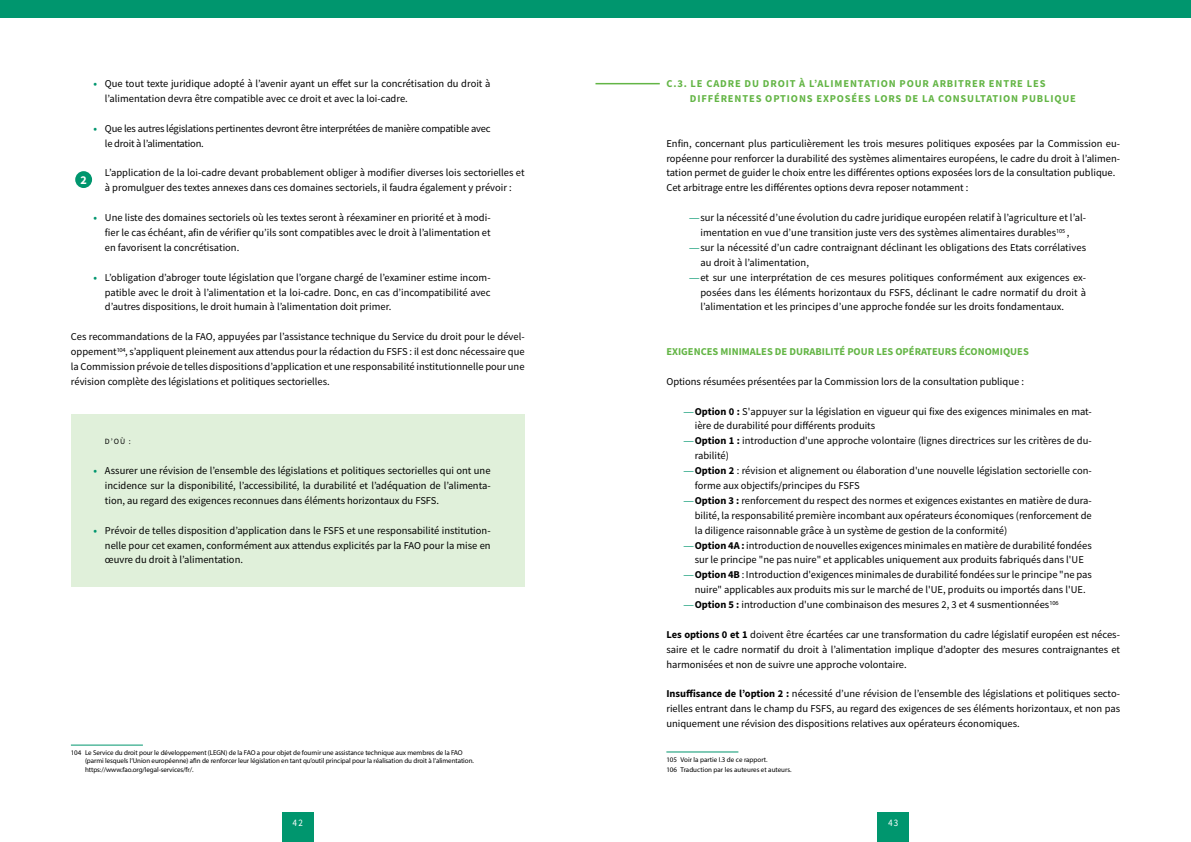
<style>
.page{position:relative;width:1191px;height:842px;background:#fff}
.page>*{position:absolute;margin:0;border:0;box-sizing:border-box;transform-origin:0 0}
.t1{font:700 12px "Fiantext";color:#fff}
.t2{font:10.5px/14.9px "Fiantext";color:#000;text-align:justify}
.t3{font:700 10.5px/14.9px "Fiantext";letter-spacing:.08em;color:#63b545}
.t4{font:10.5px/14.9px "Fiantext";letter-spacing:-.02em;color:#000}
.t5{font:700 10.5px "Fiantext";color:#63b545}
.t6{font:9.9px "Fiantext";color:#fff;scale:.91 1}
.t7{font:8px "Fiantext";color:#000}
.t8{font:7px/8.4px "Myriad Pro";letter-spacing:-.01em;color:#000}
.s1{font-weight:700;color:#00966e}
.s2{font-family:"Myriad Pro";color:#00966e}
.s3{font-weight:700}
</style>
<div class="page">
<div style="left:282px;top:812px;width:31px;height:30px;background:#00966e"></div>
<div style="left:877px;top:812px;width:31px;height:30px;background:#00966e"></div>
<div style="left:0;top:0;width:1191px;height:18px;background:#00966e"></div>
<div style="left:71px;top:415px;width:453px;height:172px;background:#e0f0da"></div>
<hr style="left:71px;top:745px;width:72px;height:1px;background:#00966e">
<hr style="left:666px;top:751px;width:72px;height:1px;background:#00966e">
<div style="left:75px;top:171px;width:17px;height:17px;background:#00966e;border-radius:50%"></div>
<hr style="left:595px;top:83px;width:65px;height:1px;background:#63b545">
<p class="t2" style="left:105px;top:76px;width:387px;text-indent:-11px"><span class="s1">•</span> Que tout texte juridique adopté à l’avenir ayant un effet sur la concrétisation du droit à l’alimentation devra être compatible avec ce droit et avec la loi-cadre.</p>
<p class="t4" style="left:105px;top:121px;width:387px;text-indent:-11px"><span class="s1">•</span> Que les autres législations pertinentes devront être interprétées de manière compatible avec le droit à l’alimentation.</p>
<p class="t2" style="left:105px;top:165px;width:421px">L’application de la loi-cadre devant probablement obliger à modifier diverses lois sectorielles et à promulguer des textes annexes dans ces domaines sectoriels, il faudra également y prévoir :</p>
<p class="t2" style="left:105px;top:210px;width:387px;text-indent:-11px"><span class="s1">•</span> Une liste des domaines sectoriels où les textes seront à réexaminer en priorité et à modi&shy;fier le cas échéant, afin de vérifier qu’ils sont compatibles avec le droit à l’alimentation et en favorisent la concrétisation.</p>
<p class="t2" style="left:105px;top:270px;width:387px;text-indent:-11px"><span class="s1">•</span> L’obligation d’abroger toute législation que l’organe chargé de l’examiner estime incom&shy;patible avec le droit à l’alimentation et la loi-cadre. Donc, en cas d’incompatibilité avec d’autres dispositions, le droit humain à l’alimentation doit primer.</p>
<p class="t2" style="left:71px;top:329px;width:455px">Ces recommandations de la FAO, appuyées par l’assistance technique du Service du droit pour le dével&shy;oppement<sup>104</sup>, s’appliquent pleinement aux attendus pour la rédaction du FSFS : il est donc nécessaire que la Commission prévoie de telles dispositions d’application et une responsabilité institutionnelle pour une révision complète des législations et politiques sectorielles.</p>
<p class="t1" style="left:80px;top:172px;width:8px">2</p>
<p class="t7" style="left:105px;top:437px;width:27px">D’OÙ :</p>
<p class="t2" style="left:105px;top:463px;width:387px;text-indent:-11px"><span class="s1">•</span> Assurer une révision de l’ensemble des législations et politiques sectorielles qui ont une incidence sur la disponibilité, l’accessibilité, la durabilité et l’adéquation de l’alimenta&shy;tion, au regard des exigences reconnues dans éléments horizontaux du FSFS.</p>
<p class="t2" style="left:105px;top:523px;width:387px;text-indent:-11px"><span class="s1">•</span> Prévoir de telles disposition d’application dans le FSFS et une responsabilité institution&shy;nelle pour cet examen, conformément aux attendus explicités par la FAO pour la mise en œuvre du droit à l’alimentation.</p>
<p class="t8" style="left:85px;top:748px;width:390px;text-indent:-14px">104 Le Service du droit pour le développement (LEGN) de la FAO a pour objet de fournir une assistance technique aux membres de la FAO (parmi lesquels l’Union européenne) afin de renforcer leur législation en tant qu’outil principal pour la réalisation du droit à l’alimentation. https://www.fao.org/legal-services/fr/.</p>
<p class="t3" style="left:690px;top:76px;width:387px;text-indent:-24px">C.3. LE CADRE DU DROIT À L’ALIMENTATION POUR ARBITRER ENTRE LES<br>DIFFÉRENTES OPTIONS EXPOSÉES LORS DE LA CONSULTATION PUBLIQUE</p>
<p class="t2" style="left:666px;top:136px;width:455px;text-align:left">Enfin, concernant plus particulièrement les trois mesures politiques exposées par la Commission eu&shy;ropéenne pour renforcer la durabilité des systèmes alimentaires européens, le cadre du droit à l’alimen&shy;tation permet de guider le choix entre les différentes options exposées lors de la consultation publique.<br>Cet arbitrage entre les différentes options devra reposer notamment :</p>
<p class="t2" style="left:689px;top:210px;width:398px"><span class="s2">—</span>sur la nécessité d’une évolution du cadre juridique européen relatif à l’agriculture et l’al-</p>
<p class="t2" style="left:700px;top:225px;width:371px">imentation en vue d’une transition juste vers des systèmes alimentaires durables<sup>105</sup> ,</p>
<p class="t2" style="left:689px;top:240px;width:398px"><span class="s2">—</span>sur la nécessité d’un cadre contraignant déclinant les obligations des Etats corrélatives</p>
<p class="t2" style="left:700px;top:255px;width:110px">au droit à l’alimentation,</p>
<p class="t2" style="left:689px;top:270px;width:398px"><span class="s2">—</span>et sur une interprétation de ces mesures politiques conformément aux exigences ex-</p>
<p class="t2" style="left:700px;top:285px;width:387px">posées dans les éléments horizontaux du FSFS, déclinant le cadre normatif du droit à</p>
<p class="t2" style="left:700px;top:299px;width:365px">l’alimentation et les principes d’une approche fondée sur les droits fondamentaux.</p>
<p class="t5" style="left:666px;top:344px;width:364px">EXIGENCES MINIMALES DE DURABILITÉ POUR LES OPÉRATEURS ÉCONOMIQUES</p>
<p class="t2" style="left:666px;top:374px;width:359px">Options résumées présentées par la Commission lors de la consultation publique :</p>
<p class="t2" style="left:683px;top:404px;width:410px"><span class="s2">—</span><span class="s3">Option 0 :</span> S'appuyer sur la législation en vigueur qui fixe des exigences minimales en mat-</p>
<p class="t2" style="left:694px;top:418px;width:182px">ière de durabilité pour différents produits</p>
<p class="t2" style="left:683px;top:433px;width:410px"><span class="s2">—</span><span class="s3">Option 1 :</span> introduction d'une approche volontaire (lignes directrices sur les critères de du-</p>
<p class="t2" style="left:694px;top:448px;width:36px">rabilité)</p>
<p class="t2" style="left:683px;top:463px;width:410px"><span class="s2">—</span><span class="s3">Option 2</span> : révision et alignement ou élaboration d'une nouvelle législation sectorielle con-</p>
<p class="t2" style="left:694px;top:478px;width:166px">forme aux objectifs/principes du FSFS</p>
<p class="t2" style="left:683px;top:493px;width:410px"><span class="s2">—</span><span class="s3">Option 3 :</span> renforcement du respect des normes et exigences existantes en matière de dura-</p>
<p class="t2" style="left:694px;top:508px;width:398px">bilité, la responsabilité première incombant aux opérateurs économiques (renforcement de</p>
<p class="t2" style="left:694px;top:523px;width:314px">la diligence raisonnable grâce à un système de gestion de la conformité)</p>
<p class="t2" style="left:683px;top:537px;width:410px"><span class="s2">—</span><span class="s3">Option 4A :</span> introduction de nouvelles exigences minimales en matière de durabilité fondées</p>
<p class="t2" style="left:694px;top:552px;width:391px">sur le principe "ne pas nuire" et applicables uniquement aux produits fabriqués dans l'UE</p>
<p class="t2" style="left:683px;top:567px;width:410px"><span class="s2">—</span><span class="s3">Option 4B</span> : Introduction d'exigences minimales de durabilité fondées sur le principe "ne pas</p>
<p class="t2" style="left:694px;top:582px;width:392px">nuire" applicables aux produits mis sur le marché de l'UE, produits ou importés dans l'UE.</p>
<p class="t2" style="left:683px;top:597px;width:377px"><span class="s2">—</span><span class="s3">Option 5 :</span> introduction d'une combinaison des mesures 2, 3 et 4 susmentionnées<sup>106</sup></p>
<p class="t2" style="left:666px;top:627px;width:455px"><span class="s3">Les options 0 et 1</span> doivent être écartées car une transformation du cadre législatif européen est néces&shy;saire et le cadre normatif du droit à l’alimentation implique d’adopter des mesures contraignantes et harmonisées et non de suivre une approche volontaire.</p>
<p class="t2" style="left:666px;top:686px;width:455px"><span class="s3">Insuffisance de l’option 2 :</span> nécessité d’une révision de l’ensemble des législations et politiques secto&shy;rielles entrant dans le champ du FSFS, au regard des exigences de ses éléments horizontaux, et non pas uniquement une révision des dispositions relatives aux opérateurs économiques.</p>
<p class="t8" style="left:666px;top:754px;width:127px;line-height:9.9px">105 Voir la partie I.3 de ce rapport.<br>106 Traduction par les auteures et auteurs.</p>
<p class="t6" style="left:293px;top:816px;width:13px">42</p>
<p class="t6" style="left:888px;top:817px;width:13px">43</p>
</div>
